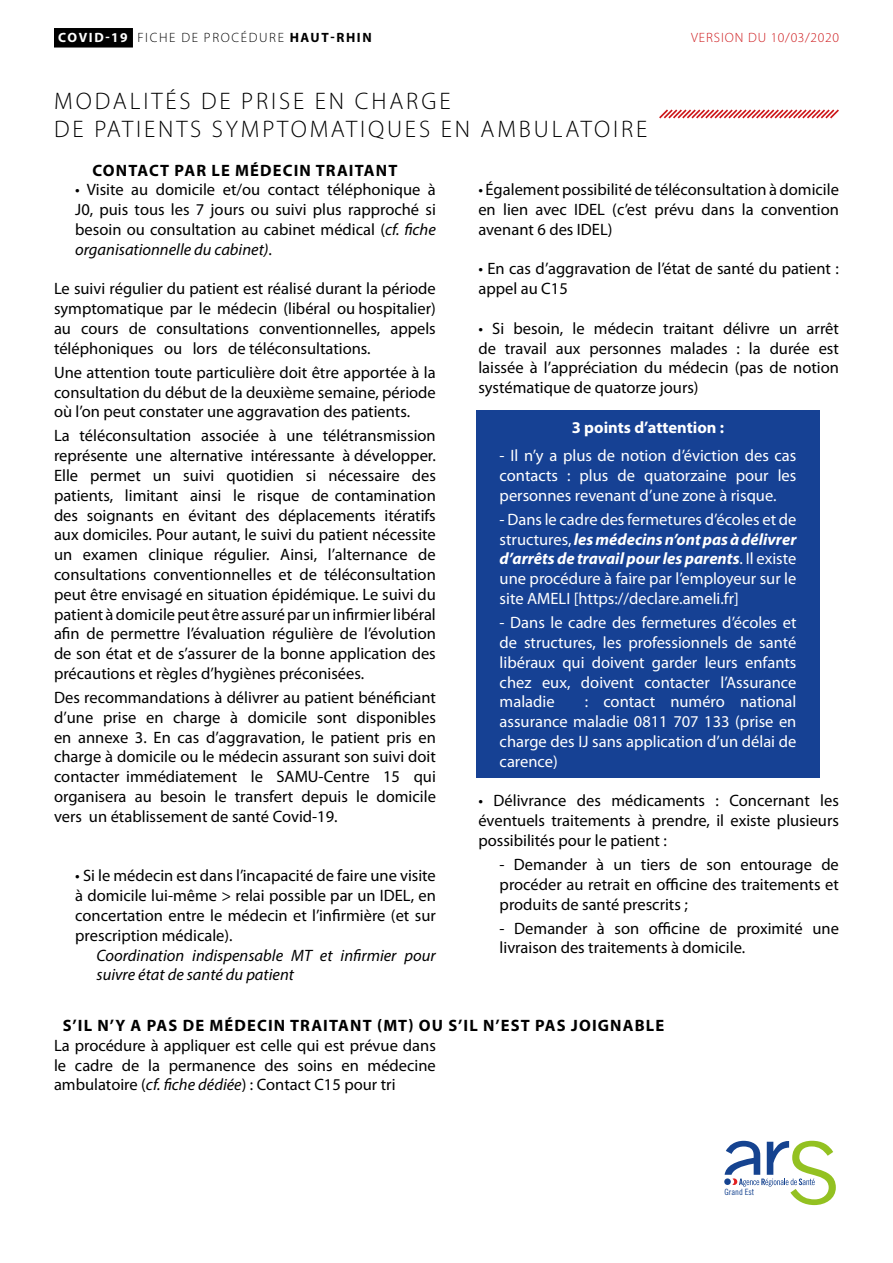
<style>
.page{position:relative;width:893px;height:1263px;background:#fff}
.page>*{position:absolute;margin:0;border:0;box-sizing:border-box;transform-origin:0 0}
.t1{font:300 24px/28.8px "Myriad Pro";letter-spacing:.12em;color:#000}
.t2{font:16.5px/19.8px "Myriad Pro";color:#000;text-align:justify}
.t3{font:16.5px/19.8px "Myriad Pro";color:#fff;text-align:justify}
.t4{font:700 16.5px "Myriad Pro";letter-spacing:.07em;color:#000}
.t5{font:italic 16.5px/19.8px "Myriad Pro";color:#000}
.t6{font:700 16.5px "Myriad Pro";color:#fff}
.t7{font:300 13.5px "Myriad Pro";letter-spacing:.12em;color:#000}
.t8{font:300 13.5px "Myriad Pro";letter-spacing:.07em;color:#cd171a}
.t9{font:8.7px "Trade Gothic LT Std Cn 18";color:#154390}
.s1{font-weight:700;color:#fff}
.s2{font-weight:700}
.s3{font-style:italic}
.s4{font-weight:700;font-style:italic}
</style>
<div class="page">
<div style="left:476px;top:411px;width:344px;height:367px;background:#164194"></div>
<div style="left:54px;top:28px;width:79px;height:20px;background:#000"></div>
<svg style="left:659px;top:109px;width:180px;height:10px"></svg>
<svg style="left:725px;top:1141px;width:111px;height:64px"></svg>
<p class="t7" style="left:58px;top:30px;width:315px"><span class="s1">COVID-19</span> FICHE DE PROCÉDURE <span class="s2">HAUT-RHIN</span></p>
<p class="t8" style="left:691px;top:30px;width:149px">VERSION DU 10/03/2020</p>
<h1 class="t1" style="left:54px;top:86px;width:594px">MODALITÉS DE PRISE EN CHARGE<br>DE PATIENTS SYMPTOMATIQUES EN AMBULATOIRE</h1>
<p class="t4" style="left:92px;top:161px;width:306px">CONTACT PAR LE MÉDECIN TRAITANT</p>
<p class="t2" style="left:75px;top:180px;width:362px">• Visite au domicile et/ou contact téléphonique à J0, puis tous les 7 jours ou suivi plus rapproché si besoin ou consultation au cabinet médical (<span class="s3">cf. fiche organisationnelle du cabinet)</span>.</p>
<p class="t2" style="left:54px;top:279px;width:383px">Le suivi régulier du patient est réalisé durant la période symptomatique par le médecin (libéral ou hospitalier) au cours de consultations conventionnelles, appels téléphoniques ou lors de téléconsultations.</p>
<p class="t2" style="left:54px;top:362px;width:383px">Une attention toute particulière doit être apportée à la consultation du début de la deuxième semaine, période où l’on peut constater une aggravation des patients.</p>
<p class="t2" style="left:54px;top:426px;width:383px">La téléconsultation associée à une télétransmission représente une alternative intéressante à développer.<br>Elle permet un suivi quotidien si nécessaire des patients, limitant ainsi le risque de contamination des soignants en évitant des déplacements itératifs aux domiciles. Pour autant, le suivi du patient nécessite un examen clinique régulier. Ainsi, l’alternance de consultations conventionnelles et de téléconsultation peut être envisagé en situation épidémique. Le suivi du patient à domicile peut être assuré par un infirmier libéral afin de permettre l’évaluation régulière de l’évolution de son état et de s’assurer de la bonne application des précautions et règles d’hygiènes préconisées.</p>
<p class="t2" style="left:54px;top:687px;width:383px">Des recommandations à délivrer au patient bénéficiant d’une prise en charge à domicile sont disponibles en annexe 3. En cas d’aggravation, le patient pris en charge à domicile ou le médecin assurant son suivi doit contacter immédiatement le SAMU-Centre 15 qui organisera au besoin le transfert depuis le domicile vers un établissement de santé Covid-19.</p>
<p class="t2" style="left:75px;top:865px;width:362px">• Si le médecin est dans l’incapacité de faire une visite à domicile lui-même &gt; relai possible par un IDEL, en concertation entre le médecin et l’infirmière (et sur prescription médicale).</p>
<p class="t5" style="left:97px;top:945px;width:341px">Coordination indispensable MT et infirmier pour suivre état de santé du patient</p>
<p class="t2" style="left:478px;top:180px;width:362px">• Également possibilité de téléconsultation à domicile en lien avec IDEL (c’est prévu dans la convention avenant 6 des IDEL)</p>
<p class="t2" style="left:478px;top:259px;width:362px">• En cas d’aggravation de l’état de santé du patient : appel au C15</p>
<p class="t2" style="left:478px;top:318px;width:362px">• Si besoin, le médecin traitant délivre un arrêt de travail aux personnes malades : la durée est laissée à l’appréciation du médecin (pas de notion systématique de quatorze jours)</p>
<p class="t6" style="left:572px;top:418px;width:154px">3 points d’attention :</p>
<p class="t3" style="left:500px;top:445px;width:298px">- Il n’y a plus de notion d’éviction des cas contacts : plus de quatorzaine pour les personnes revenant d’une zone à risque.</p>
<p class="t3" style="left:500px;top:509px;width:298px">- Dans le cadre des fermetures d’écoles et de structures, <span class="s4">les médecins n’ont pas à délivrer d’arrêts de travail pour les parents</span>. Il existe une procédure à faire par l’employeur sur le site AMELI [https://declare.ameli.fr]</p>
<p class="t3" style="left:500px;top:612px;width:298px">- Dans le cadre des fermetures d’écoles et de structures, les professionnels de santé libéraux qui doivent garder leurs enfants chez eux, doivent contacter l’Assurance maladie</p>
<p class="t3" style="left:500px;top:692px;width:298px;text-indent:85px">: contact numéro national assurance maladie 0811 707 133 (prise en charge des IJ sans application d’un délai de carence)</p>
<p class="t2" style="left:478px;top:791px;width:362px">• Délivrance des médicaments : Concernant les éventuels traitements à prendre, il existe plusieurs possibilités pour le patient :</p>
<p class="t2" style="left:500px;top:854px;width:341px">- Demander à un tiers de son entourage de procéder au retrait en officine des traitements et produits de santé prescrits ;</p>
<p class="t2" style="left:500px;top:918px;width:341px">- Demander à son officine de proximité une livraison des traitements à domicile.</p>
<p class="t4" style="left:63px;top:1017px;width:603px">S’IL N’Y A PAS DE MÉDECIN TRAITANT (MT) OU S’IL N’EST PAS JOIGNABLE</p>
<p class="t2" style="left:54px;top:1035px;width:383px">La procédure à appliquer est celle qui est prévue dans le cadre de la permanence des soins en médecine ambulatoire (<span class="s3">cf. fiche dédiée</span>) : Contact C15 pour tri</p>
<p class="t9" style="left:725px;top:1187px;width:31px">Grand Est</p>
</div>
